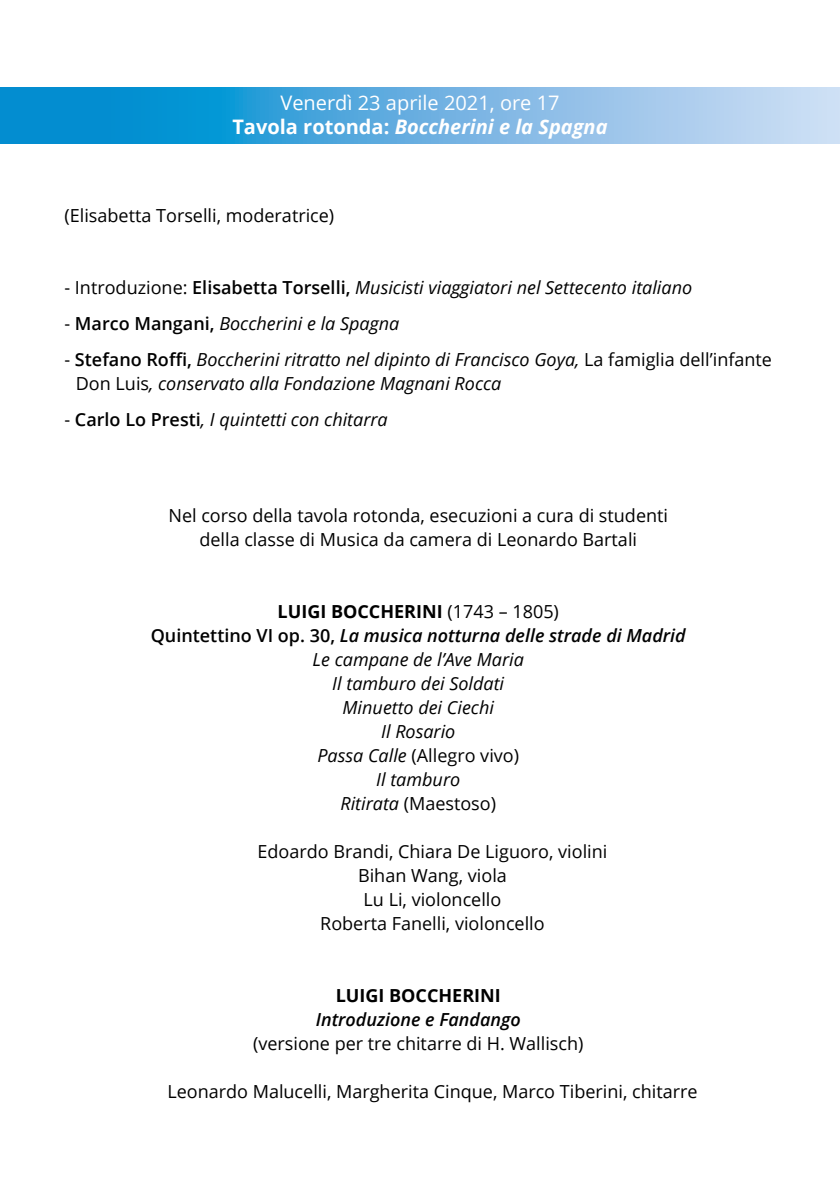
<style>
.page{position:relative;width:840px;height:1191px;background:#fff}
.page>*{position:absolute;margin:0;border:0;box-sizing:border-box;transform-origin:0 0}
.t1{font:20px/24px "Open Sans";color:#fff;text-align:center}
.t2{font:italic 18px/24px "Open Sans";color:#000}
.t3{font:18px/24px "Open Sans";color:#000;text-align:center}
.t4{font:italic 600 18px "Open Sans";color:#000}
.t5{font:700 18px "Open Sans";color:#000}
.s1{font-weight:700}
.s2{font-weight:700;font-style:italic}
.s3{font-style:normal}
.s4{font-weight:600;font-style:normal}
.s5{font-weight:700;font-style:normal}
.s6{font-weight:600}
</style>
<div class="page">
<svg style="left:0;top:88px;width:839px;height:55px;background:#60b0e0"></svg>
<p class="t1" style="left:232px;top:90px;width:376px">Venerdì 23 aprile 2021, ore 17<br><span class="s1">Tavola rotonda:</span> <span class="s2">Boccherini e la Spagna</span></p>
<p class="t3" style="left:64px;top:203px;width:271px">(Elisabetta Torselli, moderatrice)</p>
<p class="t2" style="left:64px;top:275px;width:629px"><span class="s3">- Introduzione:</span> <span class="s4">Elisabetta Torselli,</span> Musicisti viaggiatori nel Settecento italiano</p>
<p class="t2" style="left:64px;top:311px;width:336px"><span class="s3">-</span> <span class="s4">Marco Mangani,</span> Boccherini e la Spagna</p>
<p class="t2" style="left:76px;top:347px;width:697px;text-indent:-11px"><span class="s3">-</span> <span class="s4">Stefano Roffi,</span> Boccherini ritratto nel dipinto di Francisco Goya, <span class="s3">La famiglia dell’infante<br>Don Luis</span>, conservato alla Fondazione Magnani Rocca</p>
<p class="t2" style="left:64px;top:407px;width:324px"><span class="s3">-</span> <span class="s4">Carlo Lo Presti</span>, I quintetti con chitarra</p>
<p class="t3" style="left:168px;top:503px;width:501px">Nel corso della tavola rotonda, esecuzioni a cura di studenti della classe di Musica da camera di Leonardo Bartali</p>
<p class="t2" style="left:151px;top:599px;width:536px;text-align:center"><span class="s5">LUIGI BOCCHERINI</span> <span class="s3">(1743 – 1805)<br></span><span class="s4">Quintettino VI op. 30,</span> <span class="s6">La musica notturna delle strade di Madrid<br></span>Le campane de l’Ave Maria<br>Il tamburo dei Soldati<br>Minuetto dei Ciechi<br>Il Rosario<br>Passa Calle <span class="s3">(Allegro vivo)<br></span>Il tamburo<br>Ritirata <span class="s3">(Maestoso)</span></p>
<p class="t3" style="left:257px;top:839px;width:351px">Edoardo Brandi, Chiara De Liguoro, violini<br>Bihan Wang, viola<br>Lu Li, violoncello<br>Roberta Fanelli, violoncello</p>
<p class="t5" style="left:335px;top:982px;width:167px">LUIGI BOCCHERINI</p>
<p class="t4" style="left:315px;top:1007px;width:206px">Introduzione e Fandango</p>
<p class="t3" style="left:253px;top:1031px;width:332px">(versione per tre chitarre di H. Wallisch)</p>
<p class="t3" style="left:167px;top:1079px;width:531px">Leonardo Malucelli, Margherita Cinque, Marco Tiberini, chitarre</p>
</div>
